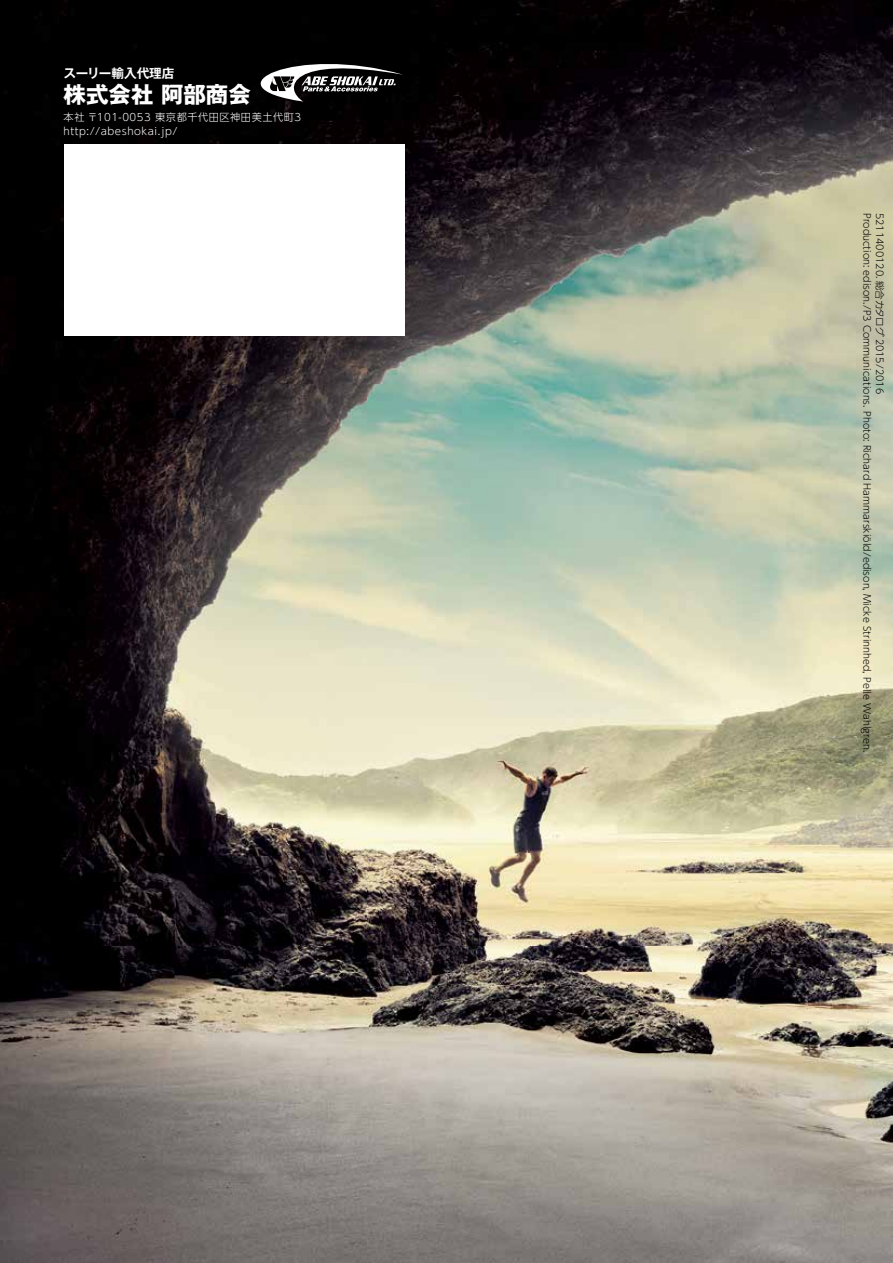
<style>
.page{position:relative;width:893px;height:1263px;background:#fff}
.page>*{position:absolute;margin:0;border:0;box-sizing:border-box;transform-origin:0 0}
.t1{font:700 22.5px "Gothic MB101 Pr 6";color:#fff}
.t2{font:700 12.6px "Gothic MB101 Pr 6 De";color:#fff}
.t3{font:300 10.2px/13.8px "UD Shin Go Pro";letter-spacing:.05em;color:#fff}
.t4{font:300 9.6px "UD Shin Go Pro";color:#000}
</style>
<div class="page">
<img style="left:0;top:0;width:893px;height:1263px">
<div style="left:64px;top:144px;width:340px;height:191px;background:#fff"></div>
<svg style="left:203px;top:44px;width:200px;height:58px;background:#252425"></svg>
<h2 class="t2" style="left:63px;top:62px;width:113px">スーリー輸入代理店</h2>
<h1 class="t1" style="left:64px;top:76px;width:189px">株式会社 阿部商会</h1>
<p class="t3" style="left:64px;top:110px;width:239px">本社 〒101-0053 東京都千代田区神田美土代町3 http://abeshokai.jp/</p>
<p class="t4" style="left:875px;top:213px;width:541px;rotate:90deg">Production: edison./P3 Communications. Photo: Richard Hammarskiöld/edison, Micke Strinnhed, Pelle Wahlgren.</p>
<p class="t4" style="left:888px;top:213px;width:182px;rotate:90deg">5211400120. 総合カタログ 2015/2016</p>
</div>
